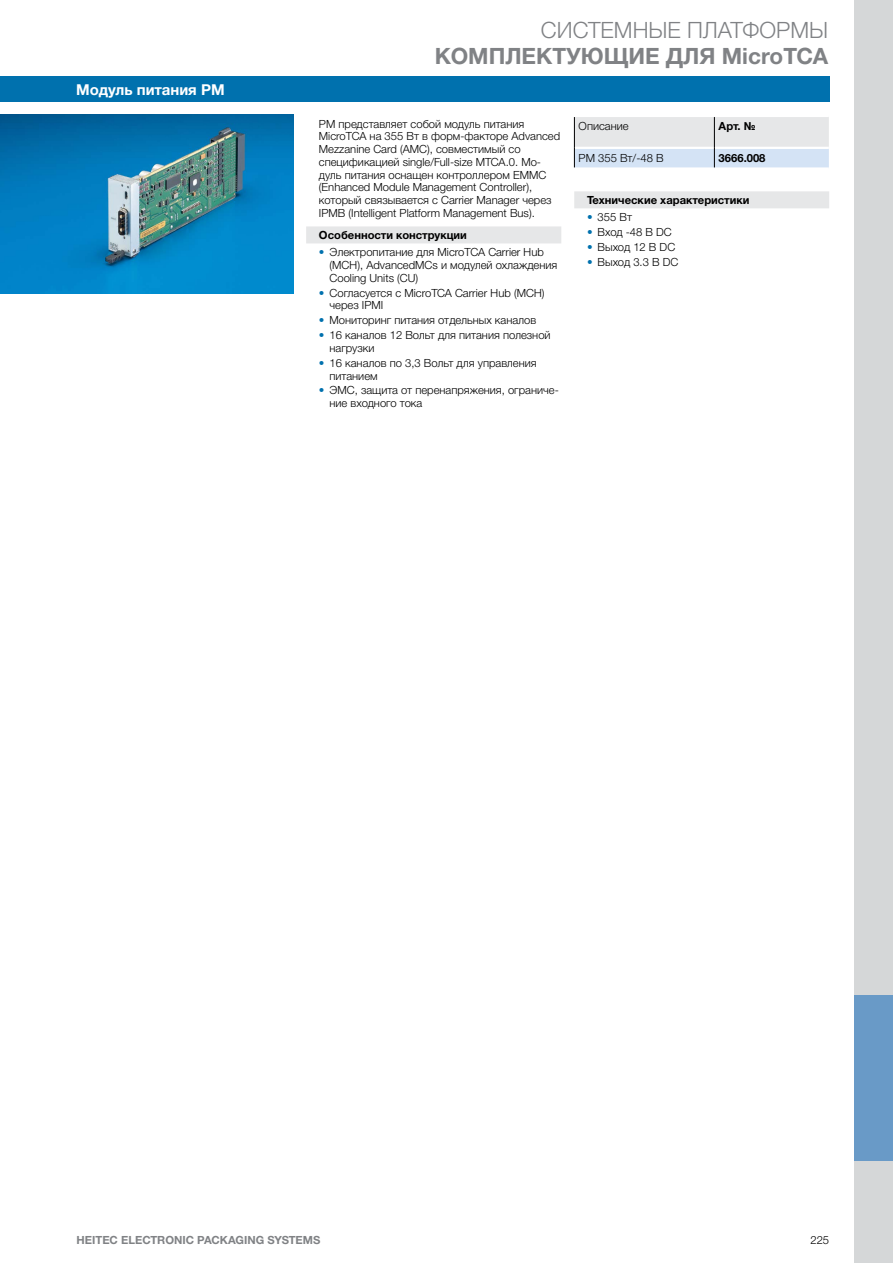
<style>
.page{position:relative;width:893px;height:1263px;background:#fff}
.page>*{position:absolute;margin:0;border:0;box-sizing:border-box;transform-origin:0 0}
.t1{font:700 22.5px "Neue Helvetica For Rittal";color:#808285}
.t2{font:300 22.5px "Neue Helvetica For Rittal";color:#808285}
.t3{font:700 15px "Neue Helvetica For Rittal";color:#fff}
.t4{font:300 11.25px/12.8px "Neue Helvetica For Rittal";color:#000}
.t5{font:700 11.25px "Neue Helvetica For Rittal";color:#000}
.t6{font:700 11.25px "Neue Helvetica For Rittal";color:#808285}
.s1{color:#0071ae}
</style>
<div class="page">
<div style="left:855px;top:0;width:38px;height:166px;background:#d5d7d8"></div>
<div style="left:855px;top:166px;width:38px;height:165px;background:#d5d7d8"></div>
<div style="left:855px;top:331px;width:38px;height:166px;background:#d5d7d8"></div>
<div style="left:855px;top:497px;width:38px;height:166px;background:#d5d7d8"></div>
<div style="left:855px;top:663px;width:38px;height:166px;background:#d5d7d8"></div>
<div style="left:855px;top:829px;width:38px;height:166px;background:#d5d7d8"></div>
<div style="left:855px;top:1161px;width:38px;height:102px;background:#d5d7d8"></div>
<div style="left:855px;top:995px;width:38px;height:166px;background:#699ac7"></div>
<div style="left:0;top:77px;width:829px;height:25px;background:#0071ae"></div>
<svg style="left:574px;top:117px;width:255px;height:51px;background:#dee4eb"></svg>
<div style="left:574px;top:191px;width:255px;height:17px;background:#e6e7e8"></div>
<div style="left:306px;top:226px;width:255px;height:17px;background:#e6e7e8"></div>
<img style="left:0;top:115px;width:293px;height:178px">
<h1 class="t2" style="left:541px;top:17px;width:289px">СИСТЕМНЫЕ ПЛАТФОРМЫ</h1>
<h2 class="t3" style="left:76px;top:80px;width:150px">Модуль питания PM</h2>
<h1 class="t1" style="left:435px;top:42px;width:35px">КОМП</h1>
<h1 class="t1" style="left:505px;top:42px;width:324px">ЛЕКТУЮЩИЕ ДЛЯ MicroTCA</h1>
<p class="t4" style="left:319px;top:117px;width:243px">PM представляет собой модуль питания MicroTCA на 355 Вт в форм-факторе Advanced Mezzanine Card (AMC), совместимый со спецификацией single/Full-size MTCA.0. Мо&shy;дуль питания оснащен контроллером EMMC (Enhanced Module Management Controller), который связывается с Carrier Manager через IPMB (Intelligent Platform Management Bus).</p>
<p class="t5" style="left:319px;top:228px;width:150px">Особенности конструкции</p>
<p class="t4" style="left:330px;top:246px;width:229px;text-indent:-11px"><span class="s1">•</span> Электропитание для MicroTCA Carrier Hub (MCH), AdvancedMCs и модулей охлаждения<br>Cooling Units (CU)</p>
<p class="t4" style="left:330px;top:286px;width:217px;text-indent:-11px"><span class="s1">•</span> Согласуется с MicroTCA Carrier Hub (MCH) через IPMI</p>
<p class="t4" style="left:319px;top:314px;width:219px"><span class="s1">•</span> Мониторинг питания отдельных каналов</p>
<p class="t4" style="left:330px;top:329px;width:223px;text-indent:-11px"><span class="s1">•</span> 16 каналов 12 Вольт для питания полезной нагрузки</p>
<p class="t4" style="left:330px;top:356px;width:209px;text-indent:-11px"><span class="s1">•</span> 16 каналов по 3,3 Вольт для управления питанием</p>
<p class="t4" style="left:330px;top:384px;width:231px;text-indent:-11px"><span class="s1">•</span> ЭМС, защита от перенапряжения, ограниче&shy;ние входного тока</p>
<p class="t4" style="left:579px;top:119px;width:52px">Описание</p>
<p class="t5" style="left:719px;top:119px;width:38px">Арт. №</p>
<p class="t4" style="left:579px;top:151px;width:87px">PM 355 Вт/-48 В</p>
<p class="t5" style="left:719px;top:151px;width:48px">3666.008</p>
<p class="t5" style="left:587px;top:193px;width:164px">Технические характеристики</p>
<p class="t4" style="left:587px;top:211px;width:47px"><span class="s1">•</span> 355 Вт</p>
<p class="t4" style="left:587px;top:226px;width:86px"><span class="s1">•</span> Вход -48 В DC</p>
<p class="t4" style="left:587px;top:240px;width:90px"><span class="s1">•</span> Выход 12 В DC</p>
<p class="t4" style="left:587px;top:255px;width:93px"><span class="s1">•</span> Выход 3.3 В DC</p>
<p class="t6" style="left:77px;top:1233px;width:245px">HEITEC ELECTRONIC PACKAGING SYSTEMS</p>
<p class="t4" style="left:810px;top:1233px;width:20px">225</p>
</div>
